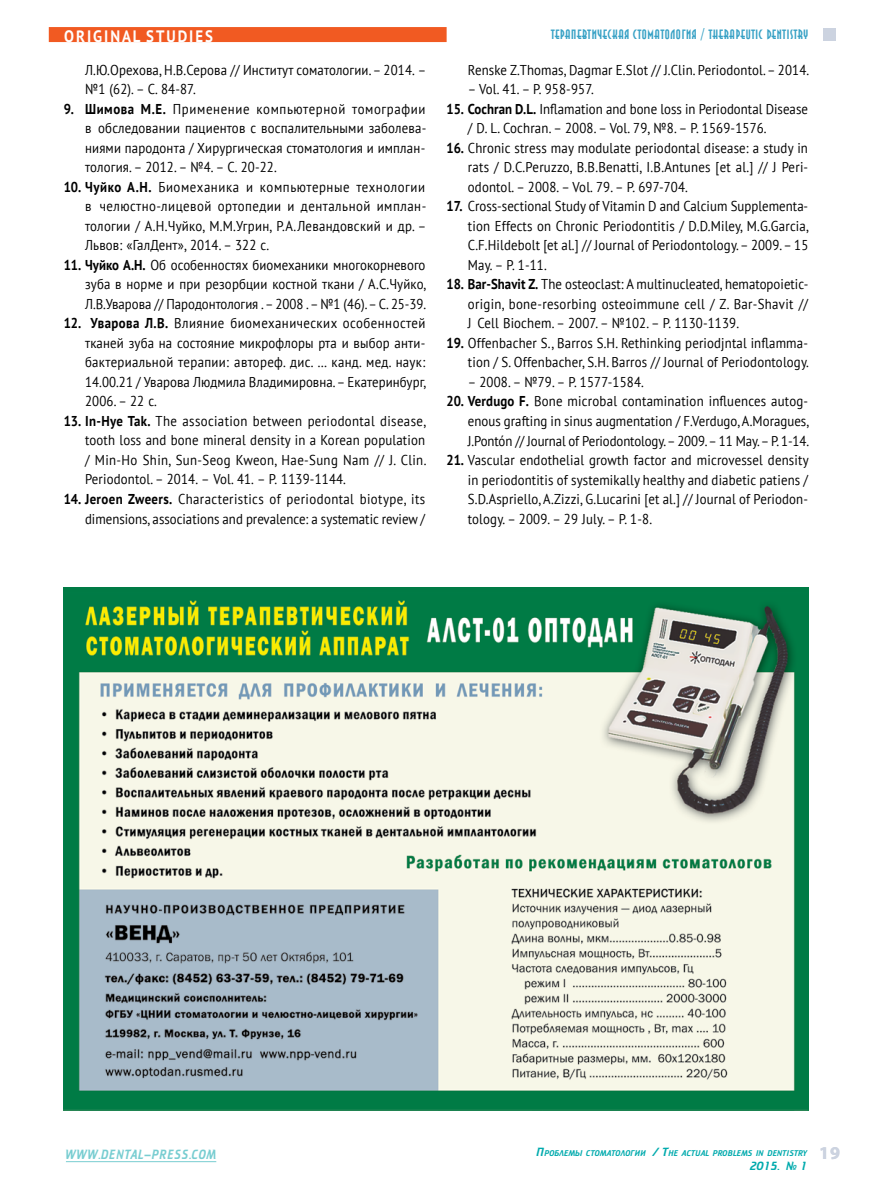
<style>
.page{position:relative;width:872px;height:1204px;background:#fff}
.page>*{position:absolute;margin:0;border:0;box-sizing:border-box;transform-origin:0 0}
.t1{font:700 18px "Myriad Pro";color:#ccd3e0}
.t2{font:700 16.5px "PT Sans";letter-spacing:.13em;color:#fff;scale:.9 1}
.t3{font:14.25px/19.5px "PT Sans";letter-spacing:.01em;color:#000;text-align:justify;scale:.9 1}
.t4{font:700 13.5px "Anna C";letter-spacing:.05em;color:#37a1c5}
.t5{font:13.5px "Cricket";letter-spacing:.05em;color:#78cdd1;scale:.9 1}
.t6{font:12px "Cricket";color:#00aaad}
.t7{font:8.4px "Cricket";letter-spacing:.005em;color:#00aaad}
.s1{font-weight:700}
.s2{font-size:12px}
</style>
<div class="page">
<hr style="left:66px;top:1161px;width:150px;height:1px;background:#78cdd1">
<div style="left:49px;top:27px;width:397px;height:15px;background:#f15a22"></div>
<div style="left:823px;top:28px;width:13px;height:12px;background:#ccd3e0"></div>
<img style="left:64px;top:587px;width:744px;height:523px">
<p class="t2" style="left:64px;top:25px;width:167px">Original studies</p>
<p class="t3" style="left:85px;top:60px;width:381px">Л.Ю.Орехова, Н.В.Серова // Институт соматологии. – 2014. – №1 (62). – С. 84-87.</p>
<p class="t3" style="left:85px;top:99px;width:381px;text-indent:-21px"><span class="s1">9. Шимова М.Е.</span> Применение компьютерной томографии в обследовании пациентов с воспалительными заболева&shy;ниями пародонта / Хирургическая стоматология и имплан&shy;тология. – 2012. – №4. – С. 20-22.</p>
<p class="t3" style="left:85px;top:177px;width:381px;text-indent:-21px"><span class="s1">10. Чуйко А.Н.</span> Биомеханика и компьютерные технологии в челюстно-лицевой ортопедии и дентальной имплан&shy;тологии / А.Н.Чуйко, М.М.Угрин, Р.А.Левандовский и др. – Львов: «ГалДент», 2014. – 322 с.</p>
<p class="t3" style="left:85px;top:255px;width:381px;text-indent:-21px"><span class="s1">11. Чуйко А.Н.</span> Об особенностях биомеханики многокорневого зуба в норме и при резорбции костной ткани / А.С.Чуйко, Л.В.Уварова // Пародонтология . – 2008 . – №1 (46). – С. 25-39.</p>
<p class="t3" style="left:85px;top:313px;width:381px;text-indent:-21px"><span class="s1">12. Уварова Л.В.</span> Влияние биомеханических особенностей тканей зуба на состояние микрофлоры рта и выбор анти&shy;бактериальной терапии: автореф. дис. … канд. мед. наук:<br>14.00.21 / Уварова Людмила Владимировна. – Екатеринбург, 2006. – 22 с.</p>
<p class="t3" style="left:85px;top:411px;width:381px;text-indent:-21px"><span class="s1">13. In-Hye Tak.</span> The association between periodontal disease, tooth loss and bone mineral density in a Korean population / Min-Ho Shin, Sun-Seog Kweon, Hae-Sung Nam // J. Clin.<br>Periodontol. – 2014. – Vol. 41. – P. 1139-1144.</p>
<p class="t3" style="left:64px;top:489px;width:403px;text-align:right"><span class="s1">14. Jeroen Zweers.</span> Characteristics of periodontal biotype, its dimensions, associations and prevalence: a systematic review /</p>
<p class="t4" style="left:551px;top:27px;width:259px">ТЕРАПЕВТИЧЕСКАЯ СТОМАТОЛОГИЯ / THERAPEUTIC DENTISTRY</p>
<p class="t3" style="left:468px;top:60px;width:381px">Renske Z.Thomas, Dagmar E.Slot // J.Clin. Periodontol. – 2014.</p>
<p class="t3" style="left:468px;top:79px;width:141px">– Vol. 41. – P. 958-957.</p>
<p class="t3" style="left:468px;top:99px;width:379px;text-indent:-21px"><span class="s1">15. Cochran D.L.</span> Inflamation and bone loss in Periodontal Disease / D. L. Cochran. – 2008. – Vol. 79, №8. – P. 1569-1576.</p>
<p class="t3" style="left:468px;top:138px;width:379px;text-indent:-21px"><span class="s1">16.</span> Chronic stress may modulate periodontal disease: a study in rats / D.C.Peruzzo, B.B.Benatti, I.B.Antunes [et al.] // J Peri&shy;odontol. – 2008. – Vol. 79. – P. 697-704.</p>
<p class="t3" style="left:468px;top:196px;width:380px;text-indent:-21px"><span class="s1">17.</span> Cross-sectional Study of Vitamin D and Calcium Supplementa&shy;tion Effects on Chronic Periodontitis / D.D.Miley, M.G.Garcia, C.F.Hildebolt [et al.] // Journal of Periodontology. – 2009. – 15<br>May. – P. 1-11.</p>
<p class="t3" style="left:468px;top:274px;width:380px;text-indent:-21px"><span class="s1">18. Bar-Shavit Z.</span> The osteoclast: A multinucleated, hematopoietic&shy;origin, bone-resorbing osteoimmune cell / Z. Bar-Shavit // J Cell Biochem. – 2007. – №102. – P. 1130-1139.</p>
<p class="t3" style="left:446px;top:333px;width:404px;text-align:right"><span class="s1">19.</span> Offenbacher S., Barros S.H. Rethinking periodjntal inflamma&shy;tion / S. Offenbacher, S.H. Barros // Journal of Periodontology.</p>
<p class="t3" style="left:468px;top:372px;width:197px">– 2008. – №79. – P. 1577-1584.</p>
<p class="t3" style="left:468px;top:391px;width:381px;text-indent:-21px"><span class="s1">20. Verdugo F.</span> Bone microbal contamination influences autog&shy;enous grafting in sinus augmentation / F.Verdugo, A.Moragues, J.Pontón // Journal of Periodontology. – 2009. – 11 May. – P. 1-14.</p>
<p class="t3" style="left:468px;top:450px;width:380px;text-indent:-21px"><span class="s1">21.</span> Vascular endothelial growth factor and microvessel density in periodontitis of systemikally healthy and diabetic patiens / S.D.Aspriello, A.Zizzi, G.Lucarini [et al.] // Journal of Periodon&shy;tology. – 2009. – 29 July. – P. 1-8.</p>
<p class="t5" style="left:66px;top:1147px;width:169px">WWW.DENTAL-PRESS.COM</p>
<p class="t7" style="left:536px;top:1148px;width:272px"><span class="s2">П</span>РОБЛЕМЫ СТОМАТОЛОГИИ <span class="s2">/ T</span>HE ACTUAL PROBLEMS IN DENTISTRY</p>
<p class="t6" style="left:750px;top:1159px;width:59px">2015. № 1</p>
<p class="t1" style="left:819px;top:1141px;width:22px">19</p>
</div>
